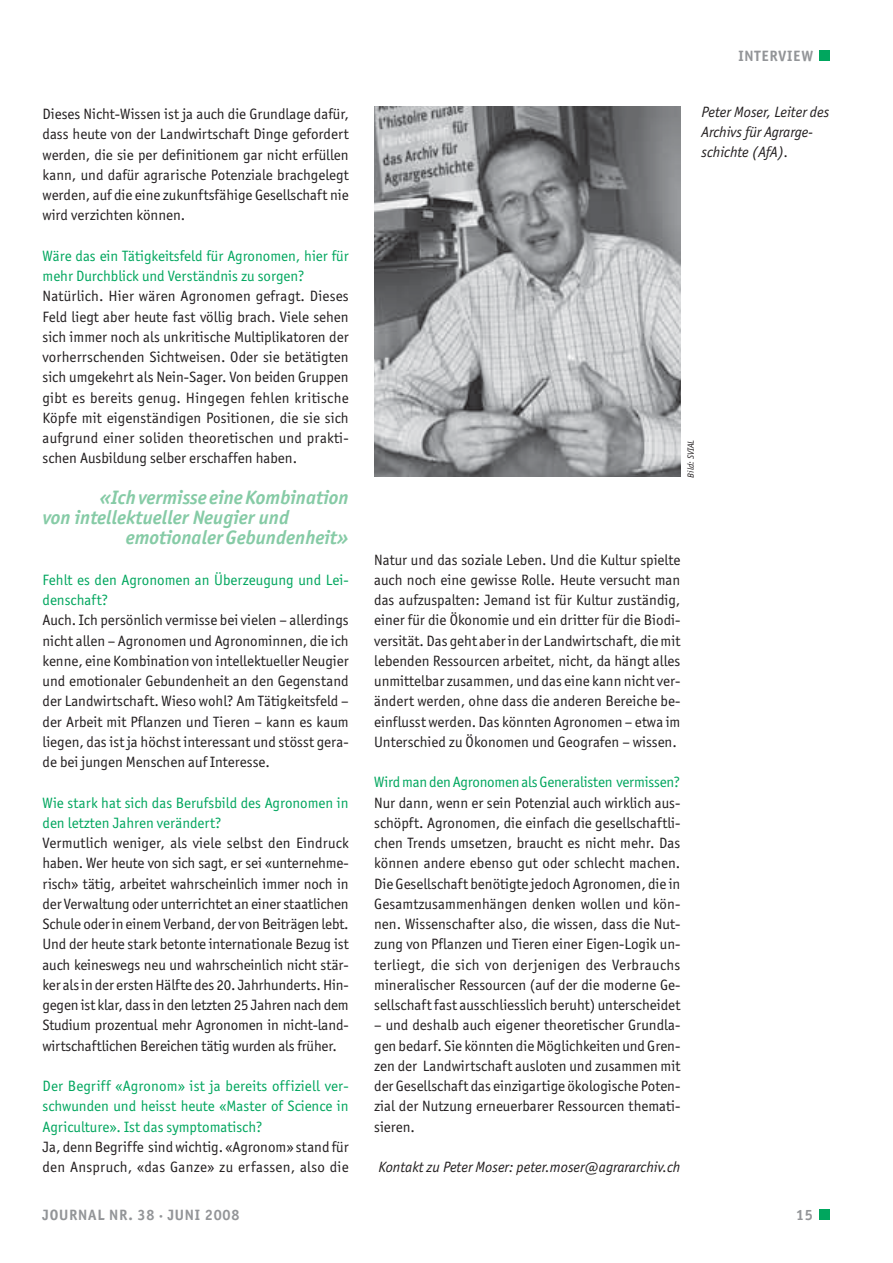
<style>
.page{position:relative;width:893px;height:1263px;background:#fff}
.page>*{position:absolute;margin:0;border:0;box-sizing:border-box;transform-origin:0 0}
.t1{font:italic 700 19.5px "Officina San ITC";color:#86cba6}
.t2{font:15px/20.2px "Officina San ITC";color:#231f20;text-align:justify}
.t3{font:15px/20.2px "Officina San ITC";color:#00a65e}
.t4{font:italic 15px/20.2px "Officina San ITC";color:#231f20}
.t5{font:700 15px "Officina San ITC";letter-spacing:.055em;color:#939598}
.t6{font:italic 9px "Officina San ITC";color:#231f20}
</style>
<div class="page">
<div style="left:819px;top:1209px;width:11px;height:11px;background:#00a65e"></div>
<div style="left:819px;top:50px;width:11px;height:11px;background:#00a65e"></div>
<img style="left:374px;top:106px;width:306px;height:371px">
<p class="t2" style="left:43px;top:104px;width:308px">Dieses Nicht-Wissen ist ja auch die Grundlage dafür, dass heute von der Landwirtschaft Dinge gefordert werden, die sie per definitionem gar nicht erfüllen kann, und dafür agrarische Potenziale brachgelegt werden, auf die eine zukunftsfähige Gesellschaft nie wird verzichten können.</p>
<p class="t3" style="left:43px;top:246px;width:308px">Wäre das ein Tätigkeitsfeld für Agronomen, hier für mehr Durchblick und Verständnis zu sorgen?</p>
<p class="t2" style="left:43px;top:287px;width:308px">Natürlich. Hier wären Agronomen gefragt. Dieses Feld liegt aber heute fast völlig brach. Viele sehen sich immer noch als unkritische Multiplikatoren der vorherrschenden Sichtweisen. Oder sie betätigten sich umgekehrt als Nein-Sager. Von beiden Gruppen gibt es bereits genug. Hingegen fehlen kritische Köpfe mit eigenständigen Positionen, die sie sich aufgrund einer soliden theoretischen und prakti&shy;schen Ausbildung selber erschaffen haben.</p>
<h1 class="t1" style="left:100px;top:488px;width:251px">«Ich vermisse eine Kombination</h1>
<h1 class="t1" style="left:43px;top:508px;width:248px">von intellektueller Neugier und</h1>
<h1 class="t1" style="left:126px;top:528px;width:224px">emotionaler Gebundenheit»</h1>
<p class="t3" style="left:43px;top:570px;width:308px">Fehlt es den Agronomen an Überzeugung und Lei&shy;denschaft?</p>
<p class="t2" style="left:43px;top:611px;width:308px">Auch. Ich persönlich vermisse bei vielen – allerdings nicht allen – Agronomen und Agronominnen, die ich kenne, eine Kombination von intellektueller Neugier und emotionaler Gebundenheit an den Gegenstand der Landwirtschaft. Wieso wohl? Am Tätigkeitsfeld – der Arbeit mit Pflanzen und Tieren – kann es kaum liegen, das ist ja höchst interessant und stösst gera&shy;de bei jungen Menschen auf Interesse.</p>
<p class="t3" style="left:43px;top:793px;width:308px">Wie stark hat sich das Berufsbild des Agronomen in den letzten Jahren verändert?</p>
<p class="t2" style="left:43px;top:833px;width:308px">Vermutlich weniger, als viele selbst den Eindruck haben. Wer heute von sich sagt, er sei «unternehme&shy;risch» tätig, arbeitet wahrscheinlich immer noch in der Verwaltung oder unterrichtet an einer staatlichen Schule oder in einem Verband, der von Beiträgen lebt.<br>Und der heute stark betonte internationale Bezug ist auch keineswegs neu und wahrscheinlich nicht stär&shy;ker als in der ersten Hälfte des 20. Jahrhunderts. Hin&shy;gegen ist klar, dass in den letzten 25 Jahren nach dem Studium prozentual mehr Agronomen in nicht-land&shy;wirtschaftlichen Bereichen tätig wurden als früher.</p>
<p class="t3" style="left:43px;top:1076px;width:308px;text-align:justify">Der Begriff «Agronom» ist ja bereits offiziell ver&shy;schwunden und heisst heute «Master of Science in Agriculture». Ist das symptomatisch?</p>
<p class="t2" style="left:43px;top:1137px;width:308px">Ja, denn Begriffe sind wichtig. «Agronom» stand für den Anspruch, «das Ganze» zu erfassen, also die</p>
<p class="t5" style="left:738px;top:49px;width:76px">INTERVIEW</p>
<p class="t4" style="left:702px;top:102px;width:129px">Peter Moser, Leiter des<br>Archivs für Agrarge&shy;schichte (AfA).</p>
<p class="t6" style="left:686px;top:478px;width:39px;rotate:-90deg">Bild: SVIAL</p>
<p class="t2" style="left:374px;top:550px;width:308px">Natur und das soziale Leben. Und die Kultur spielte auch noch eine gewisse Rolle. Heute versucht man das aufzuspalten: Jemand ist für Kultur zuständig, einer für die Ökonomie und ein dritter für die Biodi&shy;versität. Das geht aber in der Landwirtschaft, die mit lebenden Ressourcen arbeitet, nicht, da hängt alles unmittelbar zusammen, und das eine kann nicht ver&shy;ändert werden, ohne dass die anderen Bereiche be&shy;einflusst werden. Das könnten Agronomen – etwa im Unterschied zu Ökonomen und Geografen – wissen.</p>
<p class="t3" style="left:374px;top:773px;width:308px">Wird man den Agronomen als Generalisten vermissen?</p>
<p class="t2" style="left:374px;top:793px;width:308px">Nur dann, wenn er sein Potenzial auch wirklich aus&shy;schöpft. Agronomen, die einfach die gesellschaftli&shy;chen Trends umsetzen, braucht es nicht mehr. Das können andere ebenso gut oder schlecht machen.<br>Die Gesellschaft benötigte jedoch Agronomen, die in Gesamtzusammenhängen denken wollen und kön&shy;nen. Wissenschafter also, die wissen, dass die Nut&shy;zung von Pflanzen und Tieren einer Eigen-Logik un&shy;terliegt, die sich von derjenigen des Verbrauchs mineralischer Ressourcen (auf der die moderne Ge&shy;sellschaft fast ausschliesslich beruht) unterscheidet</p>
<p class="t2" style="left:374px;top:1016px;width:308px">– und deshalb auch eigener theoretischer Grundla&shy;gen bedarf. Sie könnten die Möglichkeiten und Gren&shy;zen der Landwirtschaft ausloten und zusammen mit der Gesellschaft das einzigartige ökologische Poten&shy;zial der Nutzung erneuerbarer Ressourcen themati&shy;sieren.</p>
<p class="t4" style="left:378px;top:1158px;width:303px">Kontakt zu Peter Moser: peter.moser@agrararchiv.ch</p>
<p class="t5" style="left:43px;top:1207px;width:198px">JOURNAL NR. 38 · JUNI 2008</p>
<p class="t5" style="left:796px;top:1207px;width:18px">15</p>
</div>
